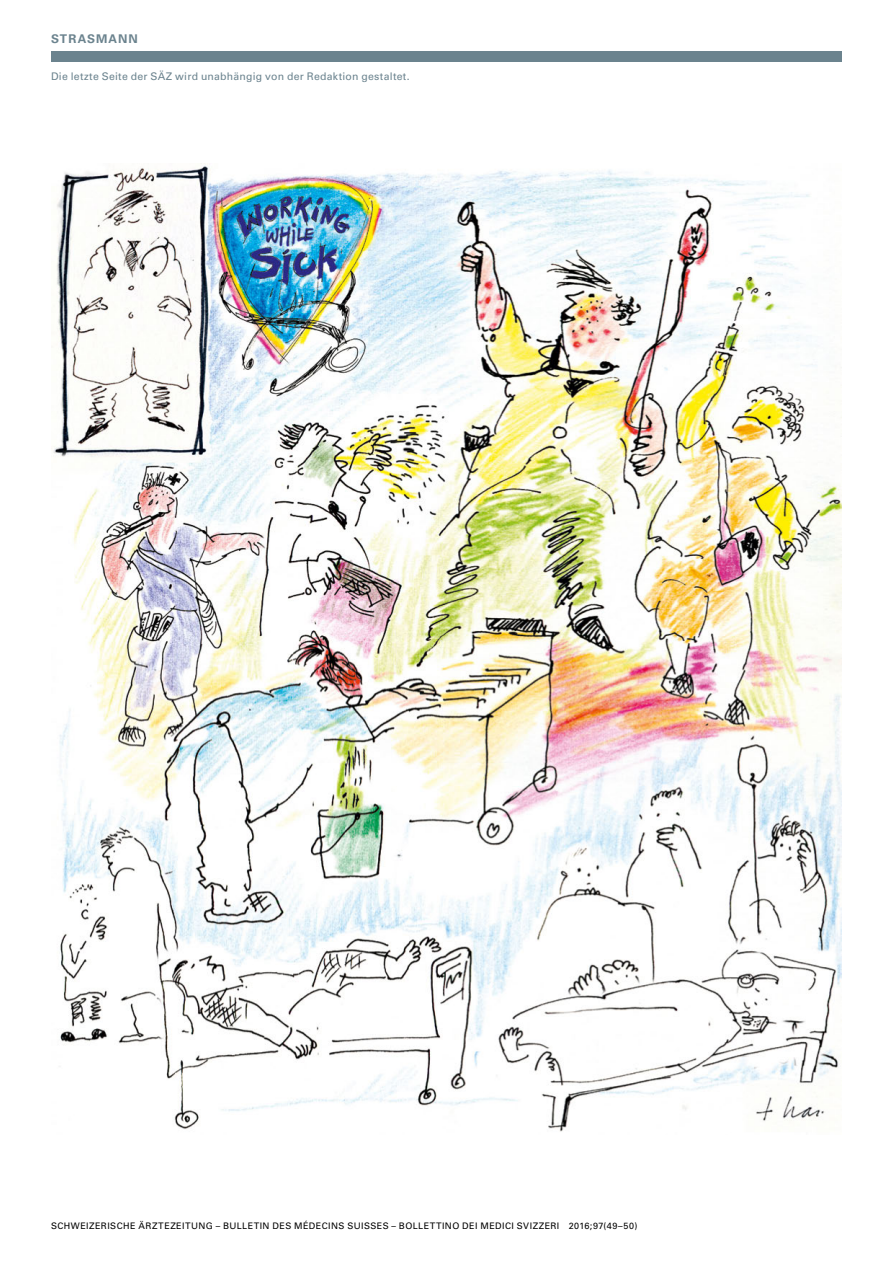
<style>
.page{position:relative;width:893px;height:1263px;background:#fff}
.page>*{position:absolute;margin:0;border:0;box-sizing:border-box;transform-origin:0 0}
.t1{font:700 12px "Univers LT Std";letter-spacing:.085em;color:#6b838e}
.fig-caption{font:10.5px "Univers LT Std";letter-spacing:.02em;color:#6b838e}
.fusszeile{font:9px "Univers LT Std";letter-spacing:.05em;color:#000}
</style>
<div class="page">
<div style="left:51px;top:51px;width:791px;height:11px;background:#6b838e"></div>
<img style="left:51px;top:166px;width:791px;height:966px">
<h1 class="t1" style="left:51px;top:31px;width:88px">STRASMANN</h1>
<p class="fig-caption" style="left:51px;top:70px;width:360px">Die letzte Seite der SÄZ wird unabhängig von der Redaktion gestaltet.</p>
<p class="fusszeile" style="left:51px;top:1220px;width:588px">SCHWEIZERISCHE ÄRZTEZEITUNG – BULLETIN DES MÉDECINS SUISSES – BOLLETTINO DEI MEDICI SVIZZERI 2016;97(49–50)</p>
</div>
